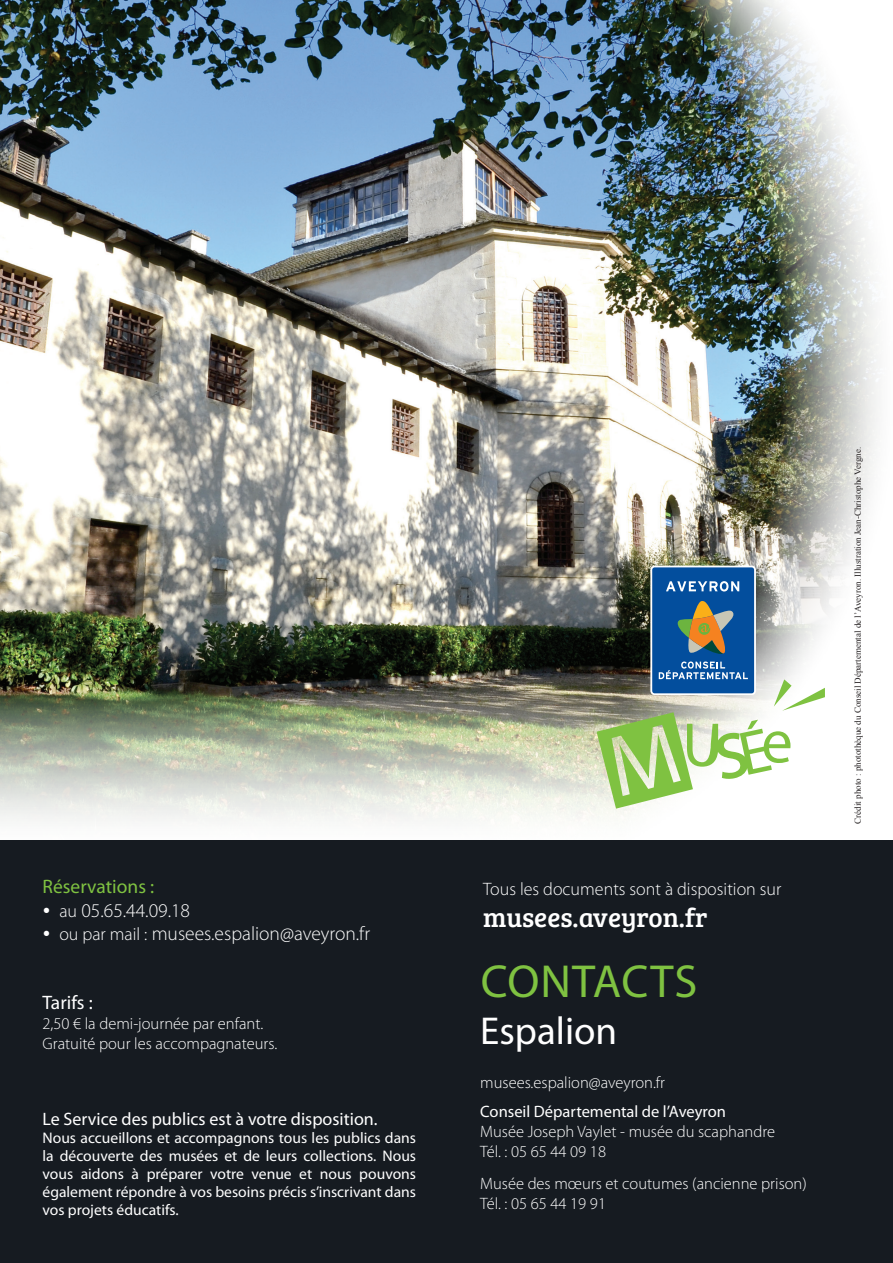
<style>
.page{position:relative;width:893px;height:1263px;background:#fff}
.page>*{position:absolute;margin:0;border:0;box-sizing:border-box;transform-origin:0 0}
.t1{font:46.5px "Myriad Pro";letter-spacing:.015em;color:#7fc241}
.t2{font:39px "Myriad Pro";color:#fff}
.t3{font:27px "Bree Serif";color:#fff}
.t4{font:300 19.5px "Myriad Pro";color:#fff}
.t5{font:19.5px "Myriad Pro";color:#7fc241}
.t6{font:19.5px "Myriad Pro";color:#fff}
.t7{font:18px "Myriad Pro";color:#fff}
.t8{font:300 18px "Myriad Pro";color:#fff}
.t9{font:300 16.5px "Myriad Pro";color:#fff}
.t10{font:16.5px "Myriad Pro";color:#fff}
.t11{font:15.45px/18px "Myriad Pro";color:#fff;text-align:justify}
.t12{font:9px "Times New Roman";color:#231f20}
.s1{font-size:18px}
</style>
<div class="page">
<img style="left:0;top:0;width:878px;height:821px">
<svg style="left:597px;top:566px;width:228px;height:243px"></svg>
<div style="left:0;top:840px;width:893px;height:423px;background:#161b21"></div>
<p class="t5" style="left:43px;top:875px;width:113px">Réservations :</p>
<p class="t4" style="left:43px;top:898px;width:149px">• <span class="s1">au</span> 05.65.44.09.18</p>
<p class="t4" style="left:43px;top:922px;width:329px">• <span class="s1">ou par mail :</span> musees.espalion@aveyron.fr</p>
<p class="t6" style="left:43px;top:990px;width:52px">Tarifs :</p>
<p class="t9" style="left:43px;top:1013px;width:222px">2,50 € la demi-journée par enfant.</p>
<p class="t9" style="left:43px;top:1033px;width:236px">Gratuité pour les accompagnateurs.</p>
<p class="t7" style="left:43px;top:1108px;width:337px">Le Service des publics est à votre disposition.</p>
<p class="t11" style="left:43px;top:1128px;width:375px">Nous accueillons et accompagnons tous les publics dans la découverte des musées et de leurs collections. Nous vous aidons à préparer votre venue et nous pouvons également répondre à vos besoins précis s’inscrivant dans vos projets éducatifs.</p>
<p class="t8" style="left:483px;top:878px;width:300px">Tous les documents sont à disposition sur</p>
<p class="t3" style="left:483px;top:898px;width:226px">musees.aveyron.fr</p>
<p class="t1" style="left:481px;top:953px;width:218px">CONTACTS</p>
<p class="t2" style="left:480px;top:1007px;width:139px">Espalion</p>
<p class="t9" style="left:480px;top:1072px;width:186px">musees.espalion@aveyron.fr</p>
<p class="t10" style="left:480px;top:1101px;width:247px">Conseil Départemental de l’Aveyron</p>
<p class="t9" style="left:480px;top:1121px;width:296px">Musée Joseph Vaylet - musée du scaphandre</p>
<p class="t9" style="left:480px;top:1141px;width:127px">Tél. : 05 65 44 09 18</p>
<p class="t9" style="left:480px;top:1174px;width:328px">Musée des mœurs et coutumes (ancienne prison)</p>
<p class="t9" style="left:480px;top:1194px;width:127px">Tél. : 05 65 44 19 91</p>
<p class="t12" style="left:852px;top:824px;width:378px;rotate:-90deg">Crédit photo : photothèque du Conseil Départemental de l’Aveyron. Illustration Jean-Christophe Vergne.</p>
</div>
